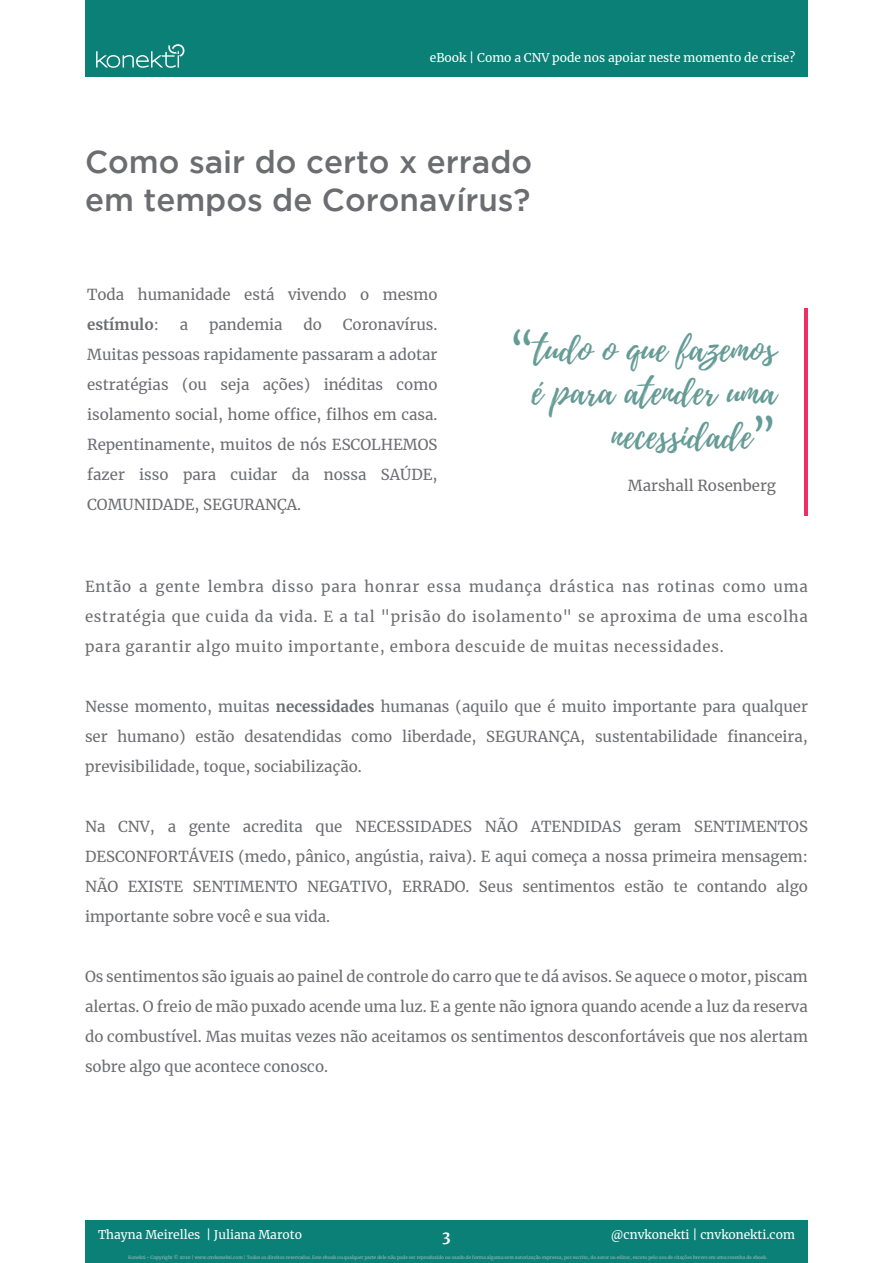
<style>
.page{position:relative;width:893px;height:1263px;background:#fff}
.page>*{position:absolute;margin:0;border:0;box-sizing:border-box;transform-origin:0 0}
.t1{font:36px/43.2px "Playlist Script";color:#659b96;text-align:right}
.t2{font:500 31.5px "Gotham";color:#6c6d70}
.t3{font:15px/30px "Merriweather";color:#6c6d70}
.t4{font:15px/30px "Merriweather";letter-spacing:.05em;color:#6c6d70}
.t5{font:700 15px "Merriweather";color:#6c6d70}
.t6{font:700 15px "Merriweather";color:#fff}
.t7{font:12px "Merriweather";color:#fff}
.t8{font:4.5px "Merriweather";color:#a3bdbc}
.s1{font-weight:400}
.s2{font-family:"Merriweather";font-weight:700}
.s3{font-weight:700}
</style>
<div class="page">
<div style="left:85px;top:1221px;width:723px;height:42px;background:#0a8077"></div>
<div style="left:85px;top:0;width:723px;height:76px;background:#0a8077"></div>
<svg style="left:96px;top:44px;width:89px;height:24px"></svg>
<hr style="left:805px;top:308px;width:3px;height:208px;background:#ef2f64">
<p class="t7" style="left:430px;top:50px;width:367px">eBook | Como a CNV pode nos apoiar neste momento de crise?</p>
<p class="t2" style="left:85px;top:144px;width:449px">Como sair do certo x errado</p>
<p class="t2" style="left:85px;top:182px;width:447px">em tempos de Coronavírus?</p>
<p class="t3" style="left:87px;top:279px;width:39px">Toda</p>
<p class="t3" style="left:138px;top:279px;width:94px">humanidade</p>
<p class="t3" style="left:244px;top:279px;width:32px">está</p>
<p class="t3" style="left:288px;top:279px;width:60px">vivendo</p>
<p class="t3" style="left:360px;top:279px;width:11px">o</p>
<p class="t3" style="left:383px;top:279px;width:56px">mesmo</p>
<p class="t5" style="left:87px;top:315px;width:73px">estímulo<span class="s1">:</span></p>
<p class="t3" style="left:87px;top:339px;width:352px">Muitas pessoas rapidamente passaram a adotar</p>
<p class="t3" style="left:397px;top:369px;width:42px">como</p>
<p class="t3" style="left:343px;top:309px;width:96px">Coronavírus.</p>
<p class="t3" style="left:209px;top:309px;width:75px">pandemia</p>
<p class="t3" style="left:304px;top:309px;width:20px">do</p>
<p class="t3" style="left:180px;top:309px;width:10px">a</p>
<p class="t1" style="left:510px;top:329px;width:267px"><span class="s2">“</span>tudo o que fazemos é para atender uma necessidade<span class="s2">“</span></p>
<p class="t3" style="left:87px;top:369px;width:83px">estratégias</p>
<p class="t3" style="left:87px;top:399px;width:352px">isolamento social, home office, filhos em casa.</p>
<p class="t3" style="left:87px;top:429px;width:352px">Repentinamente, muitos de nós ESCOLHEMOS</p>
<p class="t3" style="left:381px;top:459px;width:58px">SAÚDE,</p>
<p class="t3" style="left:324px;top:369px;width:61px">inéditas</p>
<p class="t3" style="left:263px;top:369px;width:49px">ações)</p>
<p class="t3" style="left:182px;top:369px;width:27px">(ou</p>
<p class="t3" style="left:221px;top:369px;width:30px">seja</p>
<p class="t3" style="left:87px;top:459px;width:216px">fazer<br>COMUNIDADE, SEGURANÇA.</p>
<p class="t3" style="left:628px;top:470px;width:150px">Marshall Rosenberg</p>
<p class="t3" style="left:231px;top:459px;width:48px">cuidar</p>
<p class="t3" style="left:292px;top:459px;width:19px">da</p>
<p class="t3" style="left:139px;top:459px;width:31px">isso</p>
<p class="t3" style="left:183px;top:459px;width:35px">para</p>
<p class="t3" style="left:324px;top:459px;width:44px">nossa</p>
<p class="t4" style="left:549px;top:571px;width:66px">drástica</p>
<p class="t3" style="left:208px;top:571px;width:58px">lembra</p>
<p class="t3" style="left:272px;top:571px;width:43px">disso</p>
<p class="t3" style="left:364px;top:571px;width:56px">honrar</p>
<p class="t4" style="left:469px;top:571px;width:74px">mudança</p>
<p class="t4" style="left:85px;top:571px;width:724px">Então<br>estratégia que cuida da vida E. a tal "prisão do isolamento" se aproxima de uma escolha para garantir algo muito importante, embora descuide de muitas necessidades.</p>
<p class="t4" style="left:657px;top:571px;width:59px">rotinas</p>
<p class="t3" style="left:155px;top:571px;width:46px">gente</p>
<p class="t3" style="left:321px;top:571px;width:37px">para</p>
<p class="t3" style="left:427px;top:571px;width:35px">essa</p>
<p class="t3" style="left:723px;top:571px;width:45px">como</p>
<p class="t3" style="left:622px;top:571px;width:29px">nas</p>
<p class="t3" style="left:774px;top:571px;width:36px">uma</p>
<p class="t3" style="left:139px;top:571px;width:10px">a</p>
<p class="t3" style="left:85px;top:691px;width:724px;text-align:right">Nesse momento, muitas <span class="s3">necessidades</span> humanas (aquilo que é muito importante para qualquer financeira,</p>
<p class="t3" style="left:595px;top:721px;width:124px">sustentabilidade</p>
<p class="t3" style="left:117px;top:721px;width:70px">humano)</p>
<p class="t3" style="left:245px;top:721px;width:99px">desatendidas</p>
<p class="t3" style="left:402px;top:721px;width:76px">liberdade,</p>
<p class="t3" style="left:195px;top:721px;width:41px">estão</p>
<p class="t3" style="left:486px;top:721px;width:100px">SEGURANÇA,</p>
<p class="t3" style="left:85px;top:721px;width:278px">ser<br>previsibilidade, toque, sociabilização.</p>
<p class="t3" style="left:352px;top:721px;width:42px">como</p>
<p class="t3" style="left:485px;top:811px;width:35px">NÃO</p>
<p class="t3" style="left:243px;top:811px;width:61px">acredita</p>
<p class="t3" style="left:118px;top:811px;width:38px">CNV,</p>
<p class="t3" style="left:355px;top:811px;width:118px">NECESSIDADES</p>
<p class="t3" style="left:531px;top:811px;width:92px">ATENDIDAS</p>
<p class="t3" style="left:694px;top:811px;width:115px">SENTIMENTOS</p>
<p class="t3" style="left:85px;top:811px;width:22px">Na</p>
<p class="t3" style="left:85px;top:841px;width:724px">DESCONFORTÁVEIS (medo, pânico, angústia, raiva E.) aqui começa a nossa primeira mensagem:</p>
<p class="t3" style="left:776px;top:871px;width:33px">algo</p>
<p class="t3" style="left:189px;top:811px;width:43px">gente</p>
<p class="t3" style="left:634px;top:811px;width:49px">geram</p>
<p class="t3" style="left:316px;top:811px;width:28px">que</p>
<p class="t3" style="left:168px;top:811px;width:10px">a</p>
<p class="t3" style="left:85px;top:871px;width:247px">NÃO<br>importante sobre você e sua vida.</p>
<p class="t3" style="left:697px;top:871px;width:71px">contando</p>
<p class="t3" style="left:625px;top:871px;width:41px">estão</p>
<p class="t3" style="left:522px;top:871px;width:94px">sentimentos</p>
<p class="t3" style="left:128px;top:871px;width:57px">EXISTE</p>
<p class="t3" style="left:193px;top:871px;width:106px">SENTIMENTO</p>
<p class="t3" style="left:307px;top:871px;width:87px">NEGATIVO,</p>
<p class="t3" style="left:402px;top:871px;width:69px">ERRADO.</p>
<p class="t3" style="left:479px;top:871px;width:36px">Seus</p>
<p class="t3" style="left:673px;top:871px;width:16px">te</p>
<p class="t3" style="left:85px;top:961px;width:724px;text-align:justify">Os sentimentos são iguais ao painel de controle do carro que te dá avisos. Se aquece o motor, piscam alertas O. freio de mão puxado acende uma luz E. a gente não ignora quando acende a luz da reserva do combustível. Mas muitas vezes não aceitamos os sentimentos desconfortáveis que nos alertam sobre algo que acontece conosco.</p>
<p class="t7" style="left:206px;top:1226px;width:97px">| Juliana Maroto</p>
<p class="t7" style="left:611px;top:1226px;width:186px">@cnvkonekti | cnvkonekti.com</p>
<p class="t7" style="left:98px;top:1226px;width:104px">Thayna Meirelles</p>
<p class="t8" style="left:128px;top:1254px;width:641px">Konekti - Copyright © 2020 | www.cnvkonekti.com | Todos os direitos reservados. Este ebook ou qualquer parte dele não pode ser reproduzido ou usado de forma alguma sem autorização expressa, por escrito, do autor ou editor, exceto pelo uso de citações breves em uma resenha do ebook.</p>
<p class="t6" style="left:442px;top:1226px;width:10px">3</p>
</div>
